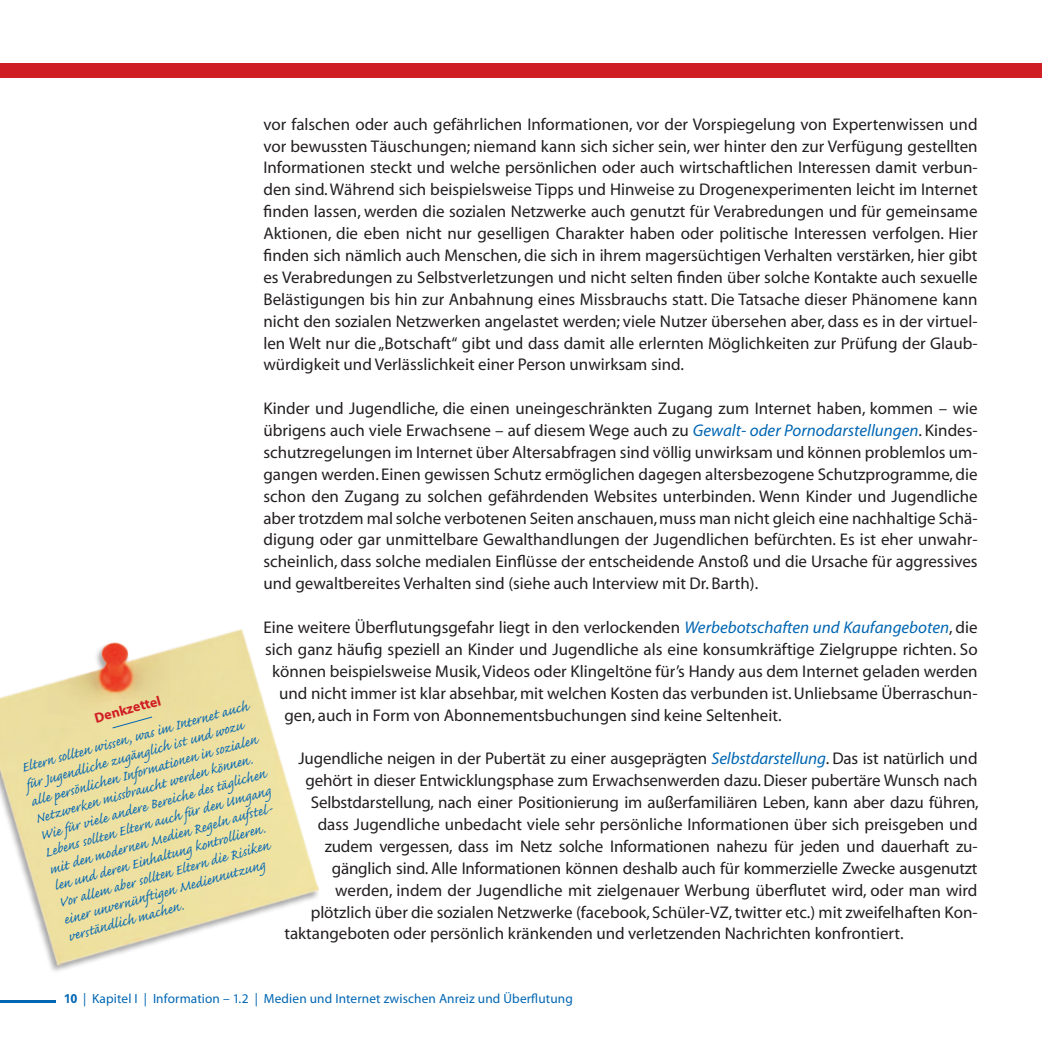
<style>
.page{position:relative;width:1042px;height:1042px;background:#fff}
.page>*{position:absolute;margin:0;border:0;box-sizing:border-box;transform-origin:0 0}
.t1{font:17.5px/17.5px "Caflisch Script";color:#0166b3}
.t2{font:16.97px/21.9px "Myriad";color:#231f20;text-align:justify}
.t3{font:700 14px "Myriad";color:#d01e25}
.t4{font:13.3px "Myriad";letter-spacing:.01em;color:#0166b3}
.s1{font-style:italic;color:#0166b3}
.s2{font-family:"Chantilly";font-weight:700}
</style>
<div class="page">
<div style="left:0;top:63px;width:1042px;height:15px;background:#d01e25"></div>
<hr style="left:0;top:1000px;width:55px;height:2px;background:#0166b3">
<img style="left:0;top:629px;width:319px;height:342px">
<svg style="left:111px;top:716px;width:42px;height:13px"></svg>
<p class="t2" style="left:263px;top:114px;width:716px">vor falschen oder auch gefährlichen Informationen, vor der Vorspiegelung von Expertenwissen und vor bewussten Täuschungen; niemand kann sich sicher sein, wer hinter den zur Verfügung gestellten Informationen steckt und welche persönlichen oder auch wirtschaftlichen Interessen damit verbun&shy;den sind. Während sich beispielsweise Tipps und Hinweise zu Drogenexperimenten leicht im Internet finden lassen, werden die sozialen Netzwerke auch genutzt für Verabredungen und für gemeinsame Aktionen, die eben nicht nur geselligen Charakter haben oder politische Interessen verfolgen. Hier finden sich nämlich auch Menschen, die sich in ihrem magersüchtigen Verhalten verstärken, hier gibt es Verabredungen zu Selbstverletzungen und nicht selten finden über solche Kontakte auch sexuelle Belästigungen bis hin zur Anbahnung eines Missbrauchs statt. Die Tatsache dieser Phänomene kann nicht den sozialen Netzwerken angelastet werden; viele Nutzer übersehen aber, dass es in der virtuel&shy;len Welt nur die „Botschaft“ gibt und dass damit alle erlernten Möglichkeiten zur Prüfung der Glaub&shy;würdigkeit und Verlässlichkeit einer Person unwirksam sind.</p>
<p class="t2" style="left:263px;top:398px;width:716px">Kinder und Jugendliche, die einen uneingeschränkten Zugang zum Internet haben, kommen – wie übrigens auch viele Erwachsene – auf diesem Wege auch zu <span class="s1">Gewalt- oder Pornodarstellungen</span>. Kindes&shy;schutzregelungen im Internet über Altersabfragen sind völlig unwirksam und können problemlos um&shy;gangen werden. Einen gewissen Schutz ermöglichen dagegen altersbezogene Schutzprogramme, die schon den Zugang zu solchen gefährdenden Websites unterbinden. Wenn Kinder und Jugendliche aber trotzdem mal solche verbotenen Seiten anschauen, muss man nicht gleich eine nachhaltige Schä&shy;digung oder gar unmittelbare Gewalthandlungen der Jugendlichen befürchten. Es ist eher unwahr&shy;scheinlich, dass solche medialen Einflüsse der entscheidende Anstoß und die Ursache für aggressives und gewaltbereites Verhalten sind (siehe auch Interview mit Dr. Barth).</p>
<p class="t2" style="left:263px;top:617px;width:716px">Eine weitere Überflutungsgefahr liegt in den verlockenden <span class="s1">Werbebotschaften und Kaufangeboten</span>, die</p>
<p class="t2" style="left:265px;top:639px;width:714px">sich ganz häufig speziell an Kinder und Jugendliche als eine konsumkräftige Zielgruppe richten. So</p>
<p class="t2" style="left:272px;top:661px;width:707px">können beispielsweise Musik, Videos oder Klingeltöne für’s Handy aus dem Internet geladen werden</p>
<p class="t2" style="left:279px;top:683px;width:700px">und nicht immer ist klar absehbar, mit welchen Kosten das verbunden ist. Unliebsame Überraschun-</p>
<p class="t2" style="left:284px;top:705px;width:498px">gen, auch in Form von Abonnementsbuchungen sind keine Seltenheit.</p>
<p class="t2" style="left:298px;top:748px;width:680px">Jugendliche neigen in der Pubertät zu einer ausgeprägten <span class="s1">Selbstdarstellung</span>. Das ist natürlich und</p>
<p class="t2" style="left:305px;top:770px;width:673px">gehört in dieser Entwicklungsphase zum Erwachsenwerden dazu. Dieser pubertäre Wunsch nach</p>
<p class="t2" style="left:311px;top:792px;width:669px">Selbstdarstellung, nach einer Positionierung im außerfamiliären Leben, kann aber dazu führen,</p>
<p class="t2" style="left:318px;top:814px;width:661px">dass Jugendliche unbedacht viele sehr persönliche Informationen über sich preisgeben und</p>
<p class="t2" style="left:325px;top:836px;width:654px">zudem vergessen, dass im Netz solche Informationen nahezu für jeden und dauerhaft zu-</p>
<p class="t2" style="left:332px;top:858px;width:647px">gänglich sind. Alle Informationen können deshalb auch für kommerzielle Zwecke ausgenutzt</p>
<p class="t2" style="left:335px;top:880px;width:644px">werden, indem der Jugendliche mit zielgenauer Werbung überflutet wird, oder man wird</p>
<p class="t2" style="left:311px;top:901px;width:668px">plötzlich über die sozialen Netzwerke (facebook, Schüler-VZ, twitter etc.) mit zweifelhaften Kon-</p>
<p class="t2" style="left:284px;top:923px;width:621px">taktangeboten oder persönlich kränkenden und verletzenden Nachrichten konfrontiert.</p>
<p class="t3" style="left:93px;top:712px;width:70px;rotate:-16deg">Denkzettel</p>
<p class="t1" style="left:18px;top:762px;width:238px;rotate:-16deg">Eltern sollten wissen, was im Internet auch für Jugendliche zugänglich ist und wozu alle persönlichen Informationen in sozialen Netzwerken missbraucht werden können.<br>Wie für viele andere Bereiche des täglichen Lebens sollten Eltern auch für den Umgang mit den modernen Medien Regeln aufstel&shy;len und deren Einhaltung kontrollieren.<br>Vor allem aber sollten Eltern die Risiken einer unvernünftigen Mediennutzung verständlich machen.</p>
<p class="t4" style="left:64px;top:991px;width:511px"><span class="s2">10</span> | Kapitel I | Information – 1.2 | Medien und Internet zwischen Anreiz und Überflutung</p>
</div>
